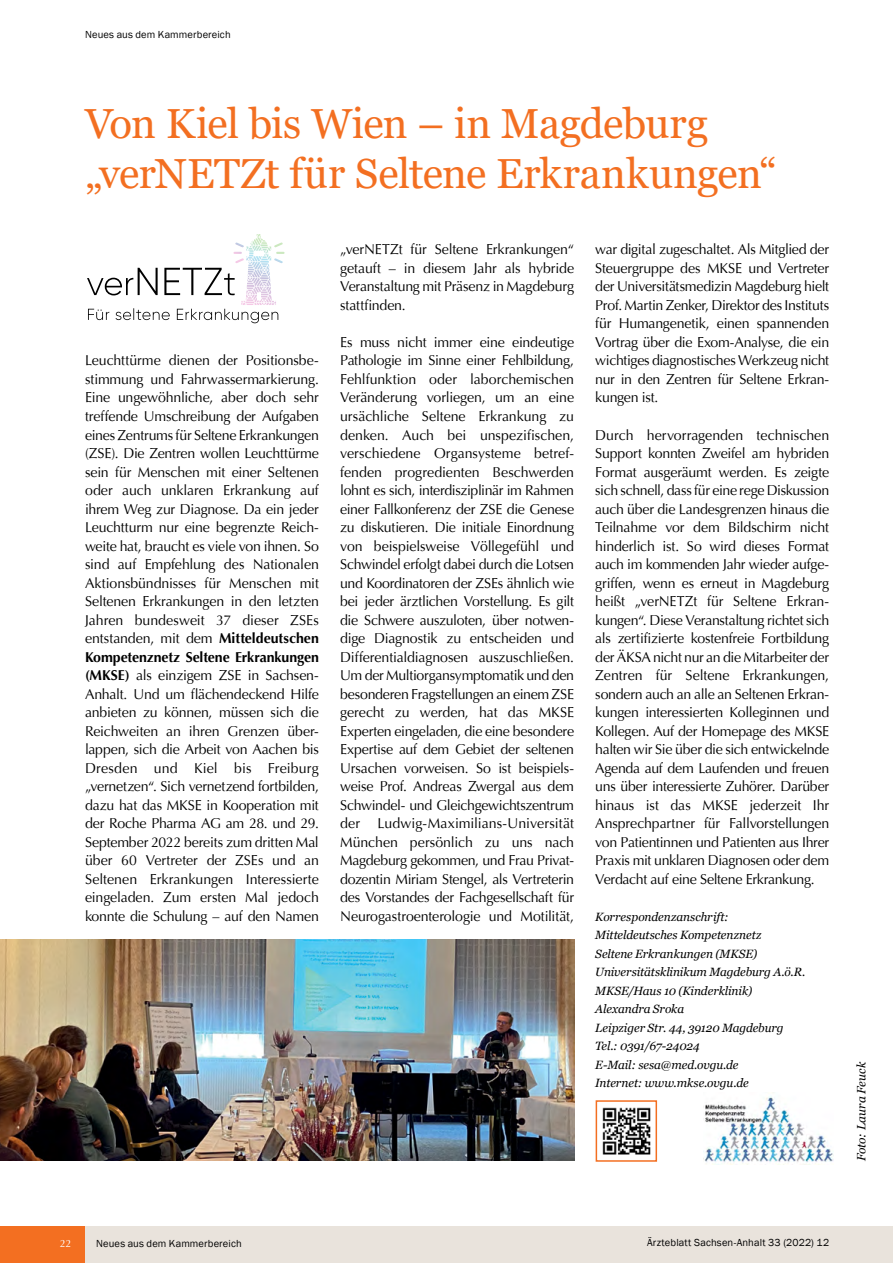
<style>
.page{position:relative;width:893px;height:1263px;background:#fff}
.page>*{position:absolute;margin:0;border:0;box-sizing:border-box;transform-origin:0 0}
.headline-28pt{font:42px/50.4px "Georgia";letter-spacing:-.015em;color:#f36f21}
.fließtext-9_5pt{font:14.25px/18.5px "Optima";letter-spacing:-.015em;color:#000;text-align:justify}
.fließtext-9_5pt-2{font:italic 12px "Georgia";letter-spacing:-.005em;color:#000}
.t1{font:10.5px "Franklin Gothic";letter-spacing:.015em;color:#000}
.t2{font:10.5px "Optima";color:#fff}
.s1{font-weight:700}
</style>
<div class="page">
<div style="left:0;top:1226px;width:893px;height:37px;background:#e9e3dc"></div>
<div style="left:0;top:1226px;width:85px;height:37px;background:#f36f21"></div>
<svg style="left:87px;top:234px;width:198px;height:89px"></svg>
<img style="left:0;top:939px;width:574px;height:222px">
<img style="left:704px;top:1096px;width:129px;height:69px">
<img style="left:602px;top:1107px;width:49px;height:48px">
<div style="left:596px;top:1100px;width:61px;height:62px;border:2px solid #f36f21"></div>
<p class="t1" style="left:85px;top:28px;width:147px">Neues aus dem Kammerbereich</p>
<p class="headline-28pt" style="left:85px;top:99px;width:693px">Von Kiel bis Wien – in Magdeburg „verNETZt für Seltene Erkrankungen“</p>
<p class="fließtext-9_5pt" style="left:85px;top:352px;width:235px">Leuchttürme dienen der Positionsbe&shy;stimmung und Fahrwassermarkierung.<br>Eine ungewöhnliche, aber doch sehr treffende Umschreibung der Aufgaben eines Zentrums für Seltene Erkrankungen (ZSE). Die Zentren wollen Leuchttürme sein für Menschen mit einer Seltenen oder auch unklaren Erkrankung auf ihrem Weg zur Diagnose. Da ein jeder Leuchtturm nur eine begrenzte Reich&shy;weite hat, braucht es viele von ihnen. So sind auf Empfehlung des Nationalen Aktionsbündnisses für Menschen mit Seltenen Erkrankungen in den letzten Jahren bundesweit 37 dieser ZSEs entstanden, mit dem <span class="s1">Mitteldeutschen Kompetenznetz Seltene Erkrankungen (MKSE)</span> als einzigem ZSE in Sachsen-Anhalt. Und um flächendeckend Hilfe anbieten zu können, müssen sich die Reichweiten an ihren Grenzen über&shy;lappen, sich die Arbeit von Aachen bis Dresden und Kiel bis Freiburg „vernetzen“. Sich vernetzend fortbilden, dazu hat das MKSE in Kooperation mit der Roche Pharma AG am 28. und 29.<br>September 2022 bereits zum dritten Mal über 60 Vertreter der ZSEs und an Seltenen Erkrankungen Interessierte eingeladen. Zum ersten Mal jedoch konnte die Schulung – auf den Namen</p>
<p class="fließtext-9_5pt" style="left:340px;top:241px;width:235px">„verNETZt für Seltene Erkrankungen“ getauft – in diesem Jahr als hybride Veranstaltung mit Präsenz in Magdeburg stattfinden.</p>
<p class="fließtext-9_5pt" style="left:340px;top:333px;width:235px">Es muss nicht immer eine eindeutige Pathologie im Sinne einer Fehlbildung, Fehlfunktion oder laborchemischen Veränderung vorliegen, um an eine ursächliche Seltene Erkrankung zu denken. Auch bei unspezifischen, verschiedene Organsysteme betref&shy;fenden progredienten Beschwerden lohnt es sich, interdisziplinär im Rahmen einer Fallkonferenz der ZSE die Genese zu diskutieren. Die initiale Einordnung von beispielsweise Völlegefühl und Schwindel erfolgt dabei durch die Lotsen und Koordinatoren der ZSEs ähnlich wie bei jeder ärztlichen Vorstellung. Es gilt die Schwere auszuloten, über notwen&shy;dige Diagnostik zu entscheiden und Differentialdiagnosen auszuschließen.<br>Um der Multiorgansymptomatik und den besonderen Fragstellungen an einem ZSE gerecht zu werden, hat das MKSE Experten eingeladen, die eine besondere Expertise auf dem Gebiet der seltenen Ursachen vorweisen. So ist beispiels&shy;weise Prof. Andreas Zwergal aus dem Schwindel- und Gleichgewichtszentrum der Ludwig-Maximilians-Universität München persönlich zu uns nach Magdeburg gekommen, und Frau Privat&shy;dozentin Miriam Stengel, als Vertreterin des Vorstandes der Fachgesellschaft für Neurogastroenterologie und Motilität,</p>
<p class="fließtext-9_5pt" style="left:595px;top:241px;width:235px">war digital zugeschaltet. Als Mitglied der Steuergruppe des MKSE und Vertreter der Universitätsmedizin Magdeburg hielt Prof. Martin Zenker, Direktor des Instituts für Humangenetik, einen spannenden Vortrag über die Exom-Analyse, die ein wichtiges diagnostisches Werkzeug nicht nur in den Zentren für Seltene Erkran&shy;kungen ist.</p>
<p class="fließtext-9_5pt" style="left:595px;top:426px;width:235px">Durch hervorragenden technischen Support konnten Zweifel am hybriden Format ausgeräumt werden. Es zeigte sich schnell, dass für eine rege Diskussion auch über die Landesgrenzen hinaus die Teilnahme vor dem Bildschirm nicht hinderlich ist. So wird dieses Format auch im kommenden Jahr wieder aufge&shy;griffen, wenn es erneut in Magdeburg heißt „verNETZt für Seltene Erkran&shy;kungen“. Diese Veranstaltung richtet sich als zertifizierte kostenfreie Fortbildung der ÄKSA nicht nur an die Mitarbeiter der Zentren für Seltene Erkrankungen, sondern auch an alle an Seltenen Erkran&shy;kungen interessierten Kolleginnen und Kollegen. Auf der Homepage des MKSE halten wir Sie über die sich entwickelnde Agenda auf dem Laufenden und freuen uns über interessierte Zuhörer. Darüber hinaus ist das MKSE jederzeit Ihr Ansprechpartner für Fallvorstellungen von Patientinnen und Patienten aus Ihrer Praxis mit unklaren Diagnosen oder dem Verdacht auf eine Seltene Erkrankung.</p>
<p class="fließtext-9_5pt-2" style="left:595px;top:909px;width:135px">Korrespondenzanschrift:</p>
<p class="fließtext-9_5pt-2" style="left:595px;top:927px;width:167px">Mitteldeutsches Kompetenznetz</p>
<p class="fließtext-9_5pt-2" style="left:595px;top:946px;width:163px">Seltene Erkrankungen (MKSE)</p>
<p class="fließtext-9_5pt-2" style="left:595px;top:964px;width:211px">Universitätsklinikum Magdeburg A.ö.R.</p>
<p class="fließtext-9_5pt-2" style="left:595px;top:983px;width:158px">MKSE/Haus 10 (Kinderklinik)</p>
<p class="fließtext-9_5pt-2" style="left:595px;top:1002px;width:91px">Alexandra Sroka</p>
<p class="fließtext-9_5pt-2" style="left:595px;top:1020px;width:190px">Leipziger Str. 44, 39120 Magdeburg</p>
<p class="fließtext-9_5pt-2" style="left:595px;top:1039px;width:106px">Tel.: 0391/67-24024</p>
<p class="fließtext-9_5pt-2" style="left:595px;top:1057px;width:145px">E-Mail: sesa@med.ovgu.de</p>
<p class="fließtext-9_5pt-2" style="left:595px;top:1076px;width:155px">Internet: www.mkse.ovgu.de</p>
<p class="fließtext-9_5pt-2" style="left:854px;top:1161px;width:101px;rotate:-90deg">Foto: Laura Feuck</p>
<p class="t2" style="left:60px;top:1237px;width:13px">22</p>
<p class="t1" style="left:647px;top:1236px;width:184px">Ärzteblatt Sachsen-Anhalt 33 (2022) 12</p>
<p class="t1" style="left:96px;top:1237px;width:147px">Neues aus dem Kammerbereich</p>
</div>
